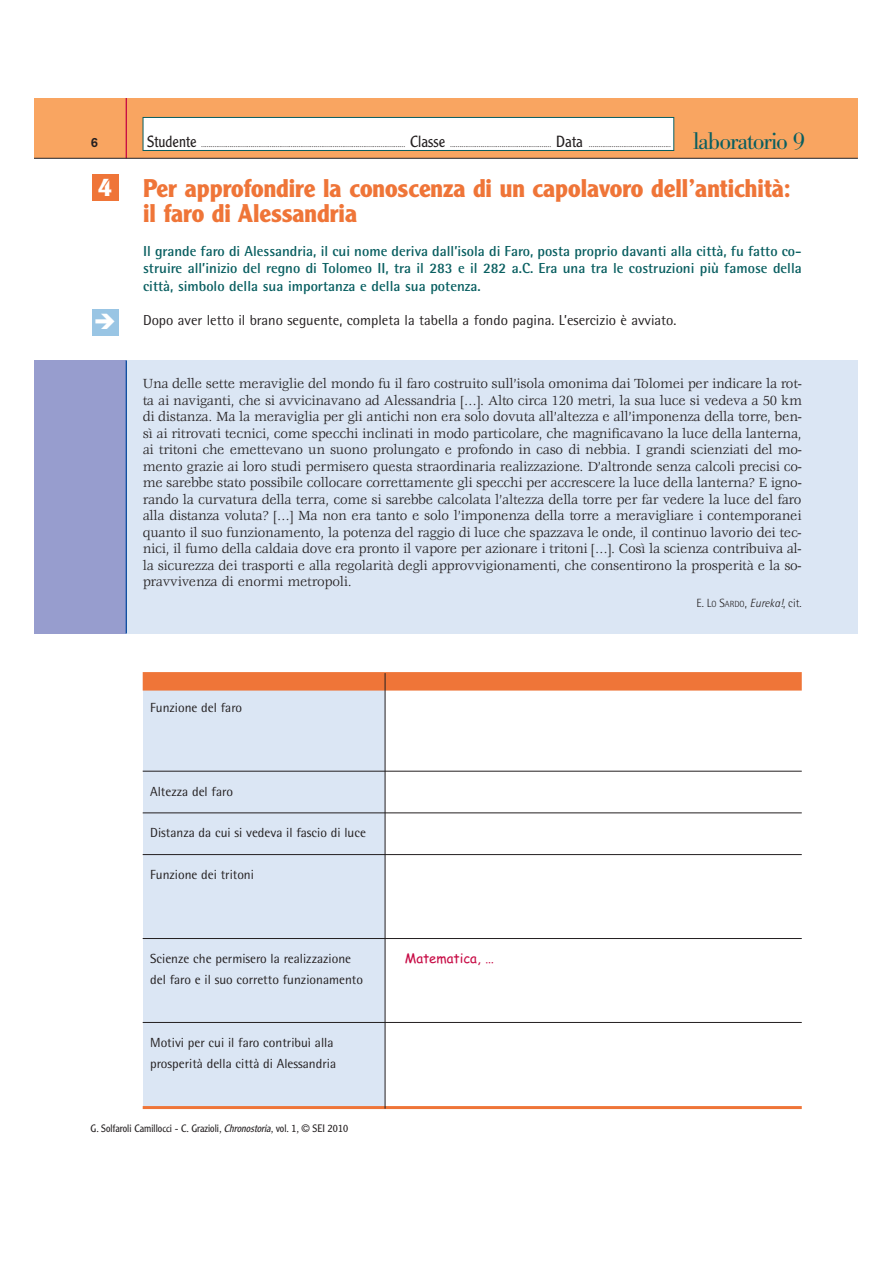
<style>
.page{position:relative;width:893px;height:1263px;background:#fff}
.page>*{position:absolute;margin:0;border:0;box-sizing:border-box;transform-origin:0 0}
.t1{font:700 25.05px/25px "Clearface Gothic LH";color:#ef7538}
.t2{font:700 25.05px "Clearface Gothic LH";color:#fff}
.t3{font:300 23.7px "Bodoni BE";letter-spacing:-.05em;color:#085e60}
.t4{font:14.55px/16.5px "Veljovic";letter-spacing:-.015em;color:#231f20;text-align:justify}
.t5{font:700 14.55px/17.1px "Rotis Semi Sans";color:#085e60;text-align:justify}
.t6{font:14.55px "Rotis Semi Sans";color:#231f20}
.t7{font:13.2px/21.1px "Rotis Semi Sans";color:#231f20}
.t8{font:13.2px "Comic Sans MS";color:#c70b45}
.t9{font:500 13.2px "Akzidenz Grotesk BE";color:#231f20}
.t10{font:300 11.85px "Rotis Semi Sans";color:#231f20}
.t11{font:300 10.5px "Clearface Gothic LH";color:#231f20}
.t12{font:300 7.95px "Clearface Gothic LH";color:#231f20}
.s1{font-size:15.9px}
.s2{font-size:8.85px}
.s3{font-style:italic}
</style>
<div class="page">
<div style="left:35px;top:360px;width:823px;height:273px;background:#dbe6f4"></div>
<div style="left:35px;top:360px;width:91px;height:273px;background:#979dce"></div>
<hr style="left:126px;top:360px;width:1px;height:274px;background:#0d4da1">
<div style="left:35px;top:98px;width:823px;height:60px;background:#f9a561"></div>
<hr style="left:126px;top:98px;width:1px;height:60px;background:#c70b45">
<hr style="left:35px;top:158px;width:823px;height:1px;background:#231f20">
<div style="left:143px;top:118px;width:530px;height:32px;background:#fff"></div>
<div style="left:143px;top:117px;width:531px;height:34px;border:1px solid #085e60"></div>
<div style="left:92px;top:310px;width:26px;height:26px;background:#99c5e4"></div>
<div style="left:92px;top:175px;width:26px;height:26px;background:#ef7538"></div>
<div style="left:143px;top:674px;width:242px;height:433px;background:#dbe6f4"></div>
<div style="left:143px;top:672px;width:659px;height:19px;background:#ef7538"></div>
<hr style="left:143px;top:771px;width:659px;height:1px;background:#231f20">
<hr style="left:143px;top:813px;width:659px;height:1px;background:#231f20">
<hr style="left:143px;top:854px;width:659px;height:1px;background:#231f20">
<hr style="left:143px;top:938px;width:659px;height:1px;background:#231f20">
<hr style="left:143px;top:1022px;width:659px;height:1px;background:#231f20">
<hr style="left:143px;top:1106px;width:659px;height:3px;background:#ef7538">
<hr style="left:385px;top:673px;width:1px;height:436px;background:#231f20">
<p class="t9" style="left:91px;top:138px;width:9px">6</p>
<p class="t12" style="left:147px;top:141px;width:525px"><span class="s1">Studente</span> ........................................................................................................... <span class="s1">Classe</span> ..................................................... <span class="s1">Data</span> ...........................................</p>
<h2 class="t3" style="left:693px;top:132px;width:114px">laboratorio 9</h2>
<h1 class="t2" style="left:98px;top:178px;width:15px">4</h1>
<h1 class="t1" style="left:143px;top:178px;width:649px">Per approfondire la conoscenza di un capolavoro dell’antichità: il faro di Alessandria</h1>
<p class="t5" style="left:143px;top:244px;width:660px">Il grande faro di Alessandria, il cui nome deriva dall’isola di Faro, posta proprio davanti alla città, fu fatto co&shy;struire all’inizio del regno di Tolomeo II, tra il 283 e il 282 a.C. Era una tra le costruzioni più famose della città, simbolo della sua importanza e della sua potenza.</p>
<p class="t6" style="left:143px;top:315px;width:535px">Dopo aver letto il brano seguente, completa la tabella a fondo pagina. L’esercizio è avviato.</p>
<p class="t4" style="left:143px;top:376px;width:661px">Una delle sette meraviglie del mondo fu il faro costruito sull’isola omonima dai Tolomei per indicare la rot&shy;ta ai naviganti, che si avvicinavano ad Alessandria […]. Alto circa 120 metri, la sua luce si vedeva a 50 km di distanza. Ma la meraviglia per gli antichi non era solo dovuta all’altezza e all’imponenza della torre, ben&shy;sì ai ritrovati tecnici, come specchi inclinati in modo particolare, che magnificavano la luce della lanterna, ai tritoni che emettevano un suono prolungato e profondo in caso di nebbia. I grandi scienziati del mo&shy;mento grazie ai loro studi permisero questa straordinaria realizzazione. D’altronde senza calcoli precisi co&shy;me sarebbe stato possibile collocare correttamente gli specchi per accrescere la luce della lanterna? E igno&shy;rando la curvatura della terra, come si sarebbe calcolata l’altezza della torre per far vedere la luce del faro alla distanza voluta? […] Ma non era tanto e solo l’imponenza della torre a meravigliare i contemporanei quanto il suo funzionamento, la potenza del raggio di luce che spazzava le onde, il continuo lavorio dei tec&shy;nici, il fumo della caldaia dove era pronto il vapore per azionare i tritoni […]. Così la scienza contribuiva al&shy;la sicurezza dei trasporti e alla regolarità degli approvvigionamenti, che consentirono la prosperità e la so&shy;pravvivenza di enormi metropoli.</p>
<p class="t10" style="left:696px;top:599px;width:107px">E. L<span class="s2">O</span> S<span class="s2">ARDO</span>, <span class="s3">Eureka!</span>, cit.</p>
<p class="t7" style="left:150px;top:698px;width:93px">Funzione del faro</p>
<p class="t7" style="left:150px;top:782px;width:84px">Altezza del faro</p>
<p class="t7" style="left:150px;top:824px;width:217px">Distanza da cui si vedeva il fascio di luce</p>
<p class="t7" style="left:150px;top:865px;width:105px">Funzione dei tritoni</p>
<p class="t7" style="left:150px;top:949px;width:202px">Scienze che permisero la realizzazione</p>
<p class="t8" style="left:405px;top:951px;width:91px">Matematica, …</p>
<p class="t7" style="left:150px;top:970px;width:214px">del faro e il suo corretto funzionamento</p>
<p class="t7" style="left:150px;top:1033px;width:187px">Motivi per cui il faro contribuì alla prosperità della città di Alessandria</p>
<p class="t11" style="left:91px;top:1124px;width:259px">G. Solfaroli Camillocci - C. Grazioli, <span class="s3">Chronostoria</span>, vol. 1, © SEI 2010</p>
</div>
